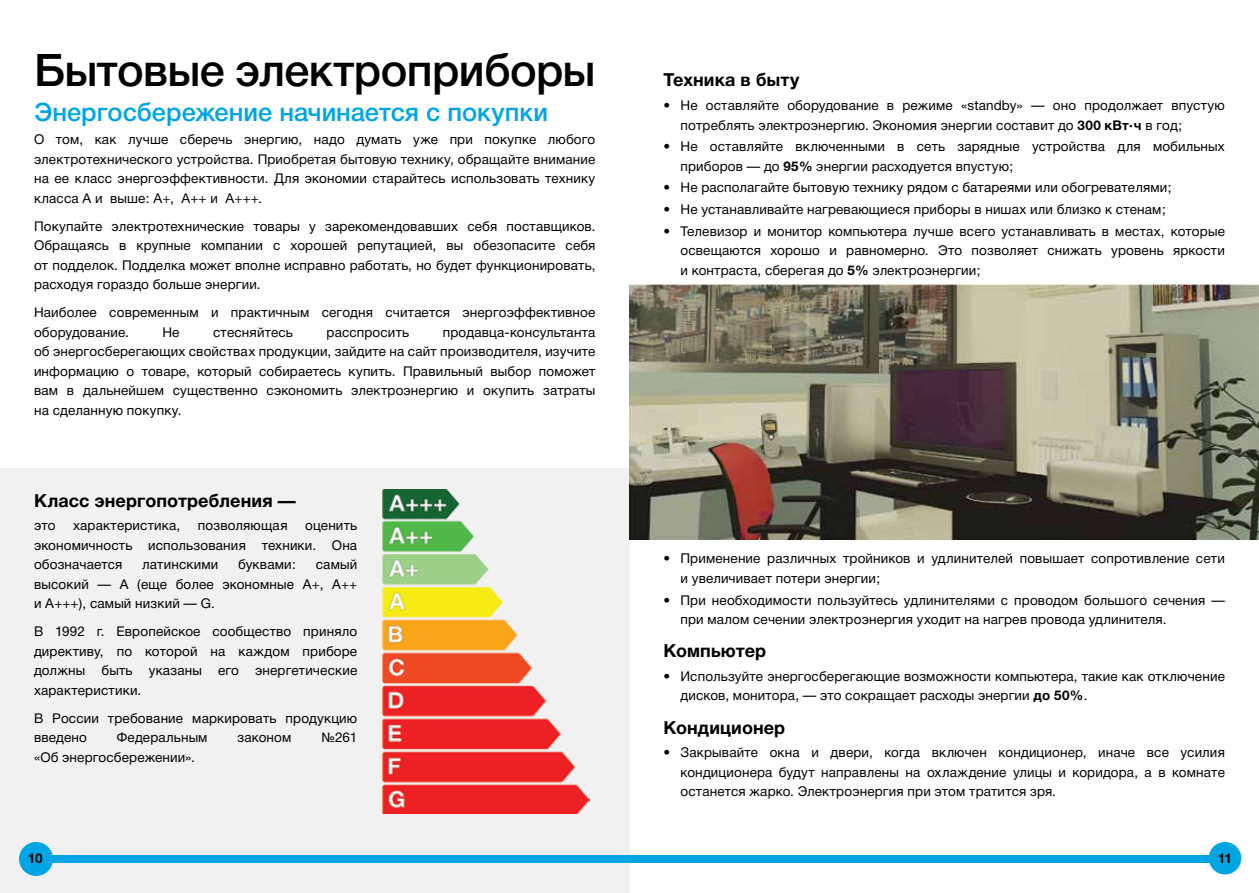
<style>
.page{position:relative;width:1259px;height:893px;background:#fff}
.page>*{position:absolute;margin:0;border:0;box-sizing:border-box;transform-origin:0 0}
.t1{font:500 45px "Helvetica Neue Cyr";letter-spacing:-.015em;color:#000}
.t2{font:500 25.5px "Helvetica Neue Cyr";color:#00a5e4}
.t3{font:700 18px "Helvetica Neue Cyr";letter-spacing:.005em;color:#000}
.t4{font:13.5px/19.5px "Helvetica Neue Cyr";letter-spacing:.01em;color:#000;text-align:justify}
.t5{font:700 13.5px "Helvetica Neue Cyr";color:#000}
.s1{font-weight:700}
</style>
<div class="page">
<div style="left:629px;top:855px;width:594px;height:7px;background:#00a5e4"></div>
<div style="left:1208px;top:842px;width:33px;height:32px;background:#00a5e4;border-radius:50%"></div>
<div style="left:0;top:468px;width:629px;height:425px;background:#f1f1f2"></div>
<div style="left:37px;top:855px;width:594px;height:7px;background:#00a5e4"></div>
<div style="left:19px;top:842px;width:34px;height:34px;background:#00a5e4;border-radius:50%"></div>
<img style="left:383px;top:489px;width:206px;height:325px">
<img style="left:629px;top:285px;width:630px;height:255px">
<h1 class="t1" style="left:34px;top:46px;width:563px">Бытовые электроприборы</h1>
<h2 class="t2" style="left:34px;top:98px;width:515px">Энергосбережение начинается с покупки</h2>
<p class="t4" style="left:34px;top:130px;width:563px">О том, как лучше сберечь энергию, надо думать уже при покупке любого электротехнического устройства. Приобретая бытовую технику, обращайте внимание на ее класс энергоэффективности. Для экономии старайтесь использовать технику класса A и выше: A+, А++ и A+++.</p>
<p class="t4" style="left:34px;top:217px;width:563px">Покупайте электротехнические товары у зарекомендовавших себя поставщиков.<br>Обращаясь в крупные компании с хорошей репутацией, вы обезопасите себя от подделок. Подделка может вполне исправно работать, но будет функционировать, расходуя гораздо больше энергии.</p>
<p class="t4" style="left:34px;top:303px;width:563px">Наиболее современным и практичным сегодня считается энергоэффективное оборудование.</p>
<p class="t4" style="left:162px;top:322px;width:19px">Не</p>
<p class="t4" style="left:213px;top:322px;width:81px">стесняйтесь</p>
<p class="t4" style="left:326px;top:322px;width:84px">расспросить</p>
<p class="t4" style="left:34px;top:322px;width:563px;text-indent:409px">продавца-консультанта об энергосберегающих свойствах продукции, зайдите на сайт производителя, изучите информацию о товаре, который собираетесь купить. Правильный выбор поможет вам в дальнейшем существенно сэкономить электроэнергию и окупить затраты на сделанную покупку.</p>
<h3 class="t3" style="left:34px;top:490px;width:263px">Класс энергопотребления —</h3>
<p class="t4" style="left:34px;top:516px;width:23px">это</p>
<p class="t4" style="left:73px;top:516px;width:108px">характеристика,</p>
<p class="t4" style="left:198px;top:516px;width:91px">позволяющая</p>
<p class="t4" style="left:34px;top:516px;width:325px;text-indent:271px">оценить экономичность использования техники. Она обозначается</p>
<p class="t4" style="left:142px;top:555px;width:77px">латинскими</p>
<p class="t4" style="left:238px;top:555px;width:59px">буквами:</p>
<p class="t4" style="left:34px;top:555px;width:325px;text-indent:282px">самый высокий — А (еще более экономные A+, А++ и A+++), самый низкий — G.</p>
<p class="t4" style="left:34px;top:622px;width:325px">В 1992 г. Европейское сообщество приняло директиву, по которой на каждом приборе должны быть указаны его энергетические характеристики.</p>
<p class="t4" style="left:34px;top:708px;width:325px">В России требование маркировать продукцию введено</p>
<p class="t4" style="left:117px;top:728px;width:92px">Федеральным</p>
<p class="t4" style="left:237px;top:728px;width:55px">законом</p>
<p class="t4" style="left:321px;top:728px;width:37px">№261</p>
<p class="t4" style="left:34px;top:747px;width:162px">«Об энергосбережении».</p>
<p class="t5" style="left:28px;top:851px;width:16px">10</p>
<h3 class="t3" style="left:663px;top:70px;width:137px">Техника в быту</h3>
<p class="t4" style="left:680px;top:96px;width:546px;text-indent:-17px">• Не оставляйте оборудование в режиме «standby» — оно продолжает впустую потреблять электроэнергию. Экономия энергии составит до <span class="s1">300 кВт·ч</span> в год;</p>
<p class="t4" style="left:680px;top:137px;width:546px;text-indent:-17px">• Не оставляйте включенными в сеть зарядные устройства для мобильных приборов — до <span class="s1">95%</span> энергии расходуется впустую;</p>
<p class="t4" style="left:663px;top:178px;width:509px">• Не располагайте бытовую технику рядом с батареями или обогревателями;</p>
<p class="t4" style="left:663px;top:200px;width:504px">• Не устанавливайте нагревающиеся приборы в нишах или близко к стенам;</p>
<p class="t4" style="left:680px;top:221px;width:546px;text-indent:-17px">• Телевизор и монитор компьютера лучше всего устанавливать в местах, которые освещаются хорошо и равномерно. Это позволяет снижать уровень яркости и контраста, сберегая до <span class="s1">5%</span> электроэнергии;</p>
<p class="t4" style="left:680px;top:549px;width:546px;text-indent:-17px">• Применение различных тройников и удлинителей повышает сопротивление сети и увеличивает потери энергии;</p>
<p class="t4" style="left:680px;top:590px;width:546px;text-indent:-17px">• При необходимости пользуйтесь удлинителями с проводом большого сечения — при малом сечении электроэнергия уходит на нагрев провода удлинителя.</p>
<h3 class="t3" style="left:663px;top:641px;width:104px">Компьютер</h3>
<p class="t4" style="left:680px;top:667px;width:546px;text-indent:-17px">• Используйте энергосберегающие возможности компьютера, такие как отключение дисков, монитора, — это сокращает расходы энергии <span class="s1">до 50%</span>.</p>
<h3 class="t3" style="left:663px;top:717px;width:123px">Кондиционер</h3>
<p class="t4" style="left:680px;top:743px;width:546px;text-indent:-17px">• Закрывайте окна и двери, когда включен кондиционер, иначе все усилия кондиционера будут направлены на охлаждение улицы и коридора, а в комнате останется жарко. Электроэнергия при этом тратится зря.</p>
<p class="t5" style="left:1217px;top:851px;width:16px">11</p>
</div>
